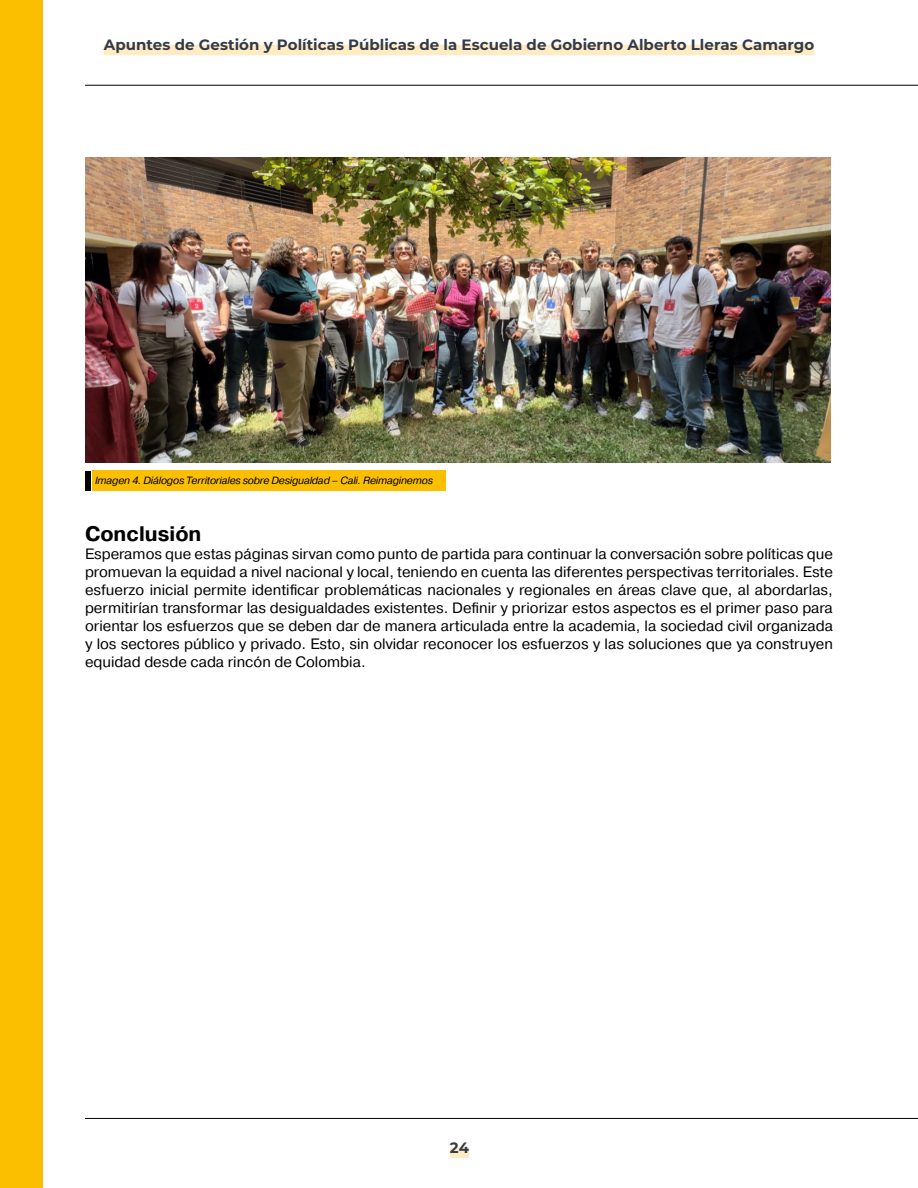
<style>
.page{position:relative;width:918px;height:1188px;background:#fff}
.page>*{position:absolute;margin:0;border:0;box-sizing:border-box;transform-origin:0 0}
.t1{font:700 21px "Pragmatica";color:#000}
.t2{font:15px/18px "Pragmatica";color:#000;text-align:justify}
.t3{font:700 15px "Montserrat";letter-spacing:.005em;color:#333b4b}
.t4{font:italic 10.5px "Pragmatica";letter-spacing:-.02em;color:#000}
</style>
<div class="page">
<hr style="left:85px;top:1118px;width:833px;height:1px;background:#000">
<hr style="left:85px;top:85px;width:833px;height:1px;background:#000">
<div style="left:0;top:0;width:43px;height:1188px;background:#fbbf00"></div>
<div style="left:450px;top:1147px;width:19px;height:11px;background:#ffecc2"></div>
<div style="left:104px;top:45px;width:710px;height:10px;background:#ffecc2"></div>
<img style="left:85px;top:158px;width:745px;height:304px">
<div style="left:93px;top:471px;width:353px;height:20px;background:#fbbf00"></div>
<div style="left:85px;top:471px;width:6px;height:20px;background:#000"></div>
<p class="t3" style="left:104px;top:34px;width:712px">Apuntes de Gestión y Políticas Públicas de la Escuela de Gobierno Alberto Lleras Camargo</p>
<p class="t4" style="left:95px;top:474px;width:339px">Imagen 4. Diálogos Territoriales sobre Desigualdad – Cali. Reimaginemos</p>
<h1 class="t1" style="left:85px;top:520px;width:118px">Conclusión</h1>
<p class="t2" style="left:85px;top:545px;width:750px">Esperamos que estas páginas sirvan como punto de partida para continuar la conversación sobre políticas que promuevan la equidad a nivel nacional y local, teniendo en cuenta las diferentes perspectivas territoriales. Este esfuerzo inicial permite identificar problemáticas nacionales y regionales en áreas clave que, al abordarlas, permitirían transformar las desigualdades existentes. Definir y priorizar estos aspectos es el primer paso para orientar los esfuerzos que se deben dar de manera articulada entre la academia, la sociedad civil organizada y los sectores público y privado. Esto, sin olvidar reconocer los esfuerzos y las soluciones que ya construyen equidad desde cada rincón de Colombia.</p>
<p class="t3" style="left:450px;top:1137px;width:21px">24</p>
</div>
